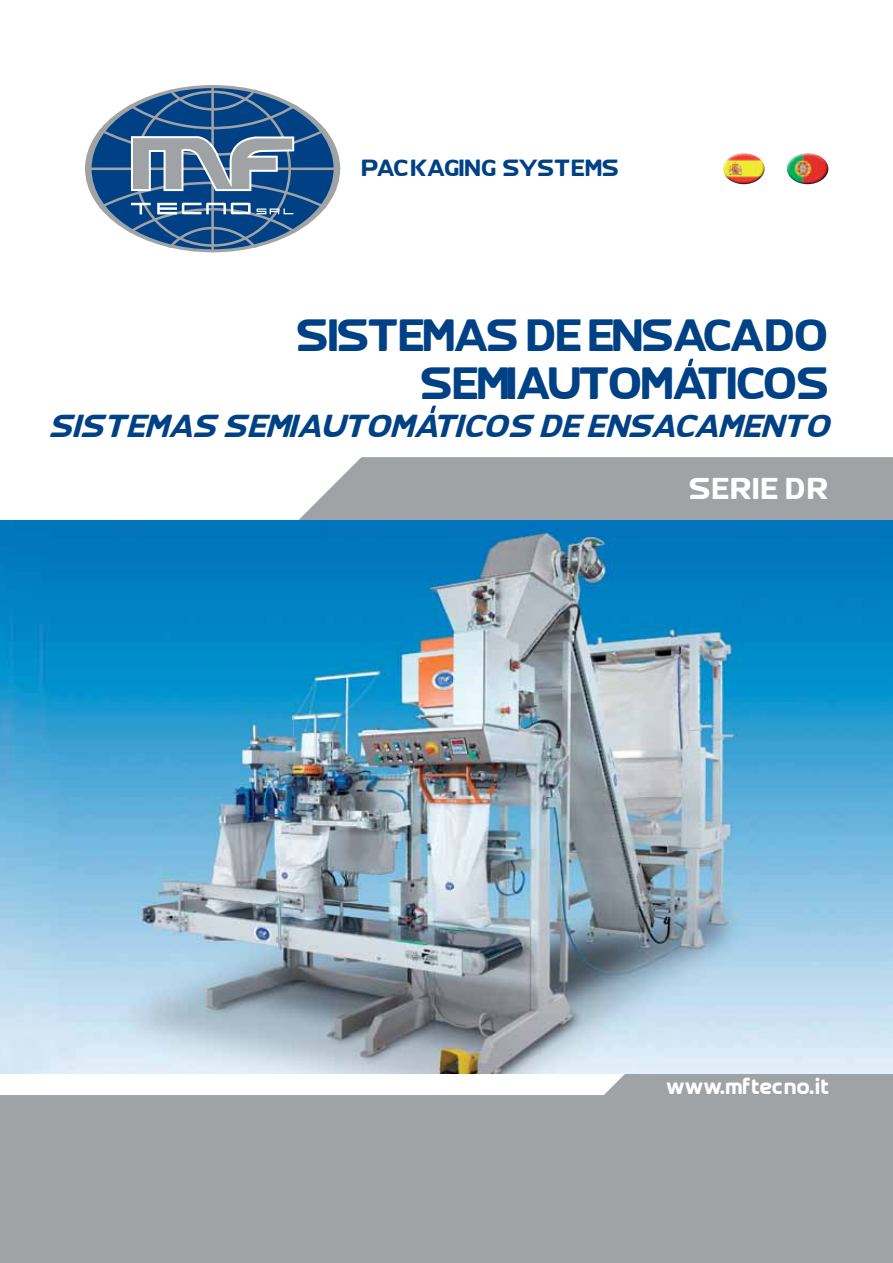
<style>
.page{position:relative;width:893px;height:1263px;background:#fff}
.page>*{position:absolute;margin:0;border:0;box-sizing:border-box;transform-origin:0 0}
.t1{font:40.5px/48.6px "SK Yfont Thick";letter-spacing:-.045em;color:#004185;text-align:right}
.t2{font:italic 28.5px "SK Yfont Thick";color:#004185}
.t3{font:27px "SK Yfont Thick";letter-spacing:.05em;color:#fff}
.t4{font:21px "SK Yfont Thick";letter-spacing:-.045em;color:#004185}
.t5{font:21px "SK Yfont Thick";color:#fff}
</style>
<div class="page">
<div style="left:0;top:1095px;width:893px;height:168px;background:#a0a3a6"></div>
<svg style="left:0;top:457px;width:893px;height:64px;fill:#a0a3a6"></svg>
<div style="left:604px;top:1074px;width:289px;height:21px;background:#a0a3a6"></div>
<img style="left:0;top:521px;width:893px;height:553px">
<svg style="left:85px;top:85px;width:255px;height:167px"></svg>
<div style="left:722px;top:152px;width:44px;height:24px;background:#fff;opacity:.75"></div>
<div style="left:722px;top:159px;width:45px;height:27px;background:#000;opacity:.75"></div>
<div style="left:786px;top:152px;width:44px;height:24px;background:#fff;opacity:.75"></div>
<div style="left:786px;top:159px;width:45px;height:27px;background:#000;opacity:.75"></div>
<svg style="left:688px;top:359px;width:5px;height:7px"></svg>
<svg style="left:430px;top:406px;width:6px;height:7px"></svg>
<p class="t4" style="left:361px;top:159px;width:259px">PAC KAGING SYSTEMS</p>
<h1 class="t1" style="left:296px;top:314px;width:534px">SISTEMAS DE ENSACADO<br>SEMIAUTOMATICOS</h1>
<p class="t2" style="left:49px;top:414px;width:789px">SISTEMAS SEMIAUTOMATICOS DE ENSACAMENTO</p>
<p class="t3" style="left:689px;top:478px;width:142px">SERIE DR</p>
<p class="t5" style="left:666px;top:1078px;width:164px">www.mftecno.it</p>
</div>
